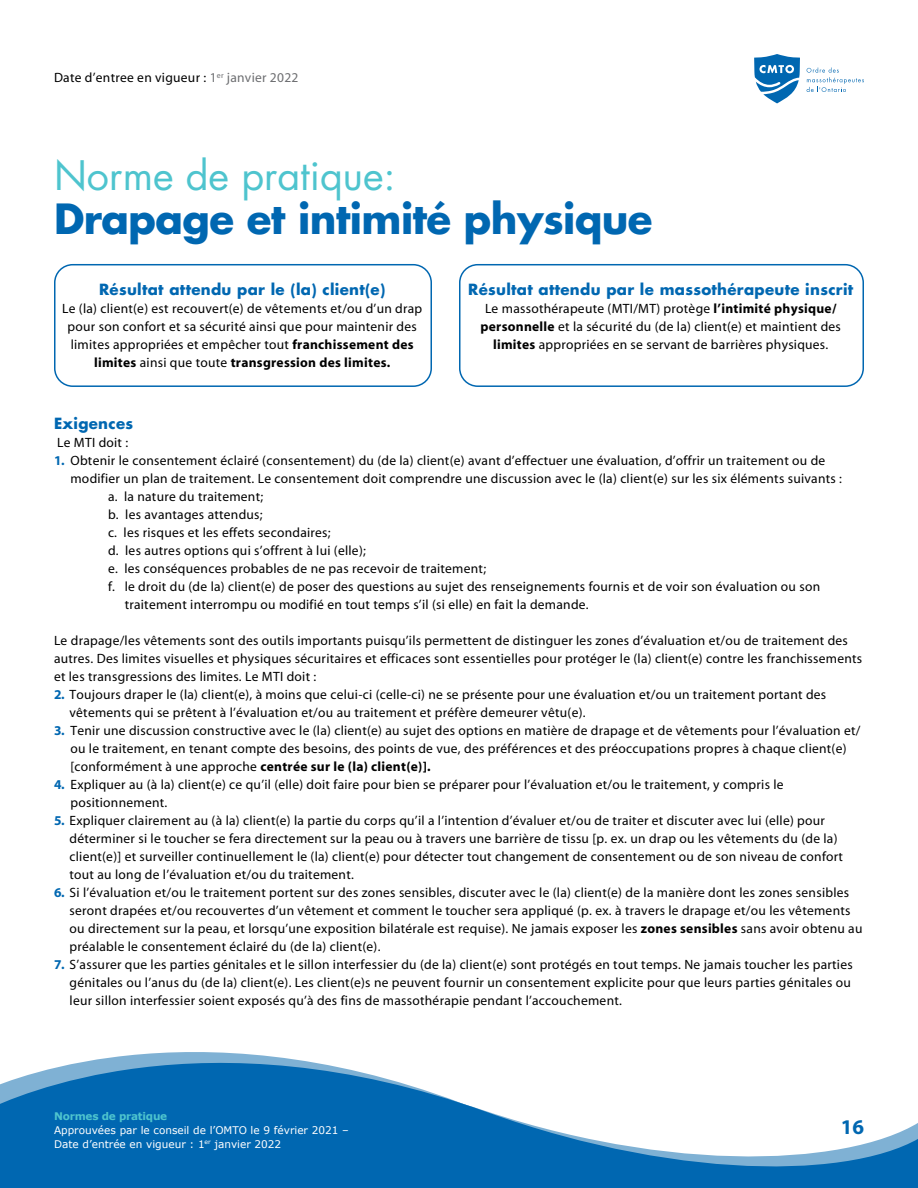
<style>
.page{position:relative;width:918px;height:1188px;background:#fff}
.page>*{position:absolute;margin:0;border:0;box-sizing:border-box;transform-origin:0 0}
.t1{font:700 40.5px "Futura LT";letter-spacing:-.015em;color:#0067b1}
.t2{font:39.6px "Futura LT";color:#4ec4ce}
.t3{font:700 21px "Myriad";color:#0067b1}
.t4{font:700 15px "Futura LT";letter-spacing:.02em;color:#0067b1}
.t5{font:13.5px/18px "Myriad";letter-spacing:.02em;color:#000}
.t6{font:10.5px/13.8px "Verdana";color:#fff}
.t7{font:700 10.5px "Verdana";letter-spacing:-.02em;color:#4ec4ce}
.s1{color:#6d6e71}
.s2{font-weight:700}
.s3{font-weight:700;color:#0067b1}
</style>
<div class="page">
<svg style="left:0;top:1052px;width:918px;height:136px;fill:#0067b1"></svg>
<svg style="left:754px;top:54px;width:46px;height:49px"></svg>
<svg style="left:807px;top:67px;width:57px;height:25px"></svg>
<div style="left:54px;top:264px;width:378px;height:123px;border:2px solid #0067b1;border-radius:18px"></div>
<div style="left:459px;top:264px;width:405px;height:123px;border:2px solid #0067b1;border-radius:18px"></div>
<p class="t5" style="left:54px;top:69px;width:246px">Date d’entree en vigueur : <span class="s1">1</span><sup>er</sup> <span class="s1">janvier 2022</span></p>
<h2 class="t2" style="left:54px;top:150px;width:343px">Norme de pratique:</h2>
<h1 class="t1" style="left:54px;top:192px;width:600px">Drapage et intimité physique</h1>
<p class="t4" style="left:99px;top:280px;width:288px">Résultat attendu par le (la) client(e)</p>
<p class="t5" style="left:62px;top:301px;width:362px;text-align:center">Le (la) client(e) est recouvert(e) de vêtements et/ou d’un drap pour son confort et sa sécurité ainsi que pour maintenir des limites appropriées et empêcher tout <span class="s2">franchissement des limites</span> ainsi que toute <span class="s2">transgression des limites.</span></p>
<p class="t4" style="left:468px;top:280px;width:386px">Résultat attendu par le massothérapeute inscrit</p>
<p class="t5" style="left:481px;top:301px;width:362px;text-align:center">Le massothérapeute (MTI/MT) protège <span class="s2">l’intimité physique/ personnelle</span> et la sécurité du (de la) client(e) et maintient des <span class="s2">limites</span> appropriées en se servant de barrières physiques.</p>
<p class="t4" style="left:54px;top:413px;width:81px">Exigences</p>
<p class="t5" style="left:57px;top:434px;width:73px">Le MTI doit :</p>
<p class="t5" style="left:54px;top:452px;width:773px"><span class="s3">1.</span> Obtenir le consentement éclairé (consentement) du (de la) client(e) avant d’effectuer une évaluation, d’offrir un traitement ou de</p>
<p class="t5" style="left:70px;top:470px;width:773px">modifier un plan de traitement. Le consentement doit comprendre une discussion avec le (la) client(e) sur les six éléments suivants :</p>
<p class="t5" style="left:108px;top:488px;width:157px">a. la nature du traitement;</p>
<p class="t5" style="left:108px;top:506px;width:156px">b. les avantages attendus;</p>
<p class="t5" style="left:108px;top:524px;width:224px">c. les risques et les effets secondaires;</p>
<p class="t5" style="left:108px;top:542px;width:259px">d. les autres options qui s’offrent à lui (elle);</p>
<p class="t5" style="left:108px;top:560px;width:380px">e. les conséquences probables de ne pas recevoir de traitement;</p>
<p class="t5" style="left:108px;top:578px;width:714px">f. le droit du (de la) client(e) de poser des questions au sujet des renseignements fournis et de voir son évaluation ou son</p>
<p class="t5" style="left:125px;top:596px;width:466px">traitement interrompu ou modifié en tout temps s’il (si elle) en fait la demande.</p>
<p class="t5" style="left:54px;top:632px;width:810px">Le drapage/les vêtements sont des outils importants puisqu’ils permettent de distinguer les zones d’évaluation et/ou de traitement des autres. Des limites visuelles et physiques sécuritaires et efficaces sont essentielles pour protéger le (la) client(e) contre les franchissements et les transgressions des limites. Le MTI doit :</p>
<p class="t5" style="left:70px;top:686px;width:758px;text-indent:-16px"><span class="s3">2.</span> Toujours draper le (la) client(e), à moins que celui-ci (celle-ci) ne se présente pour une évaluation et/ou un traitement portant des vêtements qui se prêtent à l’évaluation et/ou au traitement et préfère demeurer vêtu(e).</p>
<p class="t5" style="left:70px;top:722px;width:792px;text-indent:-16px"><span class="s3">3.</span> Tenir une discussion constructive avec le (la) client(e) au sujet des options en matière de drapage et de vêtements pour l’évaluation et/ ou le traitement, en tenant compte des besoins, des points de vue, des préférences et des préoccupations propres à chaque client(e) [conformément à une approche <span class="s2">centrée sur le (la) client(e)].</span></p>
<p class="t5" style="left:70px;top:776px;width:715px;text-indent:-16px"><span class="s3">4.</span> Expliquer au (à la) client(e) ce qu’il (elle) doit faire pour bien se préparer pour l’évaluation et/ou le traitement, y compris le positionnement.</p>
<p class="t5" style="left:70px;top:812px;width:775px;text-indent:-16px"><span class="s3">5.</span> Expliquer clairement au (à la) client(e) la partie du corps qu’il a l’intention d’évaluer et/ou de traiter et discuter avec lui (elle) pour déterminer si le toucher se fera directement sur la peau ou à travers une barrière de tissu [p. ex. un drap ou les vêtements du (de la) client(e)] et surveiller continuellement le (la) client(e) pour détecter tout changement de consentement ou de son niveau de confort tout au long de l’évaluation et/ou du traitement.</p>
<p class="t5" style="left:70px;top:884px;width:794px;text-indent:-16px"><span class="s3">6.</span> Si l’évaluation et/ou le traitement portent sur des zones sensibles, discuter avec le (la) client(e) de la manière dont les zones sensibles seront drapées et/ou recouvertes d’un vêtement et comment le toucher sera appliqué (p. ex. à travers le drapage et/ou les vêtements ou directement sur la peau, et lorsqu’une exposition bilatérale est requise). Ne jamais exposer les <span class="s2">zones sensibles</span> sans avoir obtenu au préalable le consentement éclairé du (de la) client(e).</p>
<p class="t5" style="left:70px;top:956px;width:785px;text-indent:-16px"><span class="s3">7.</span> S’assurer que les parties génitales et le sillon interfessier du (de la) client(e) sont protégés en tout temps. Ne jamais toucher les parties génitales ou l’anus du (de la) client(e). Les client(e)s ne peuvent fournir un consentement explicite pour que leurs parties génitales ou leur sillon interfessier soient exposés qu’à des fins de massothérapie pendant l’accouchement.</p>
<p class="t7" style="left:54px;top:1110px;width:115px">Normes de pratique</p>
<p class="t6" style="left:54px;top:1123px;width:296px">Approuvées par le conseil de l’OMTO le 9 février 2021 –<br>Date d’entrée en vigueur : 1<sup>er</sup> janvier 2022</p>
<h3 class="t3" style="left:841px;top:1116px;width:25px">16</h3>
</div>
